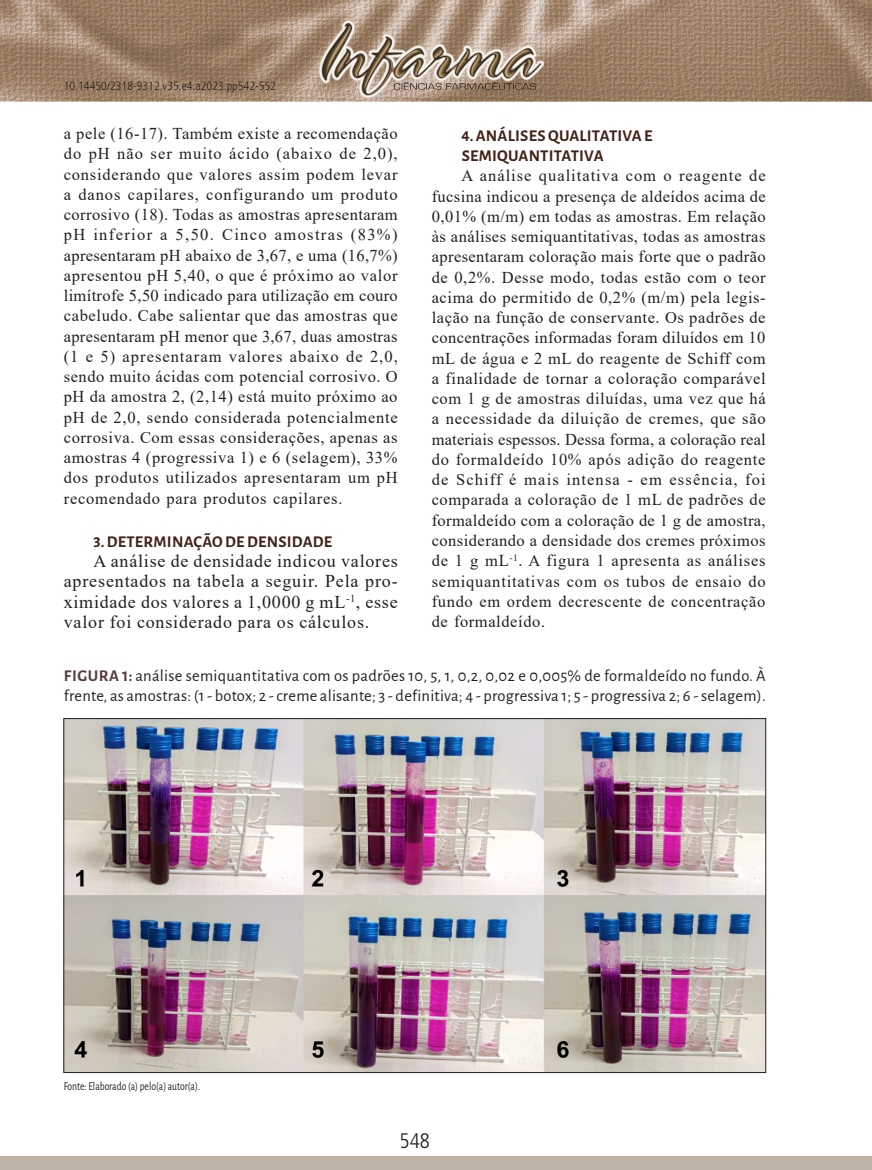
<style>
.page{position:relative;width:872px;height:1170px;background:#fff}
.page>*{position:absolute;margin:0;border:0;box-sizing:border-box;transform-origin:0 0}
.t1{font:300 condensed 21px "Frutiger LT Std";color:#231f20}
.t2{font:18px/20.2px "Times New Roman";letter-spacing:.045em;color:#231f20;text-align:justify}
.t3{font:16.5px/20.2px "Times New Roman";letter-spacing:.04em;color:#231f20;text-align:justify}
.t4{font:16.5px/20.2px "Alegreya Sans";letter-spacing:.015em;color:#231f20}
.t5{font:700 16.5px/20.2px "Alegreya Sans";letter-spacing:.015em;color:#432218}
.t6{font:300 condensed 12px "Frutiger LT Std";color:#231f20}
.t7{font:12px "Alegreya Sans";color:#231f20;scale:.8 1}
.s1{font-weight:700;color:#583f39}
</style>
<div class="page">
<img style="left:0;top:0;width:871px;height:101px">
<div style="left:0;top:1155px;width:872px;height:14px;background:#bfb3a8"></div>
<img style="left:319px;top:20px;width:225px;height:77px">
<img style="left:66px;top:720px;width:698px;height:350px">
<p class="t6" style="left:64px;top:79px;width:214px">10.14450/2318-9312.v35.e4.a2023.pp542-552</p>
<p class="t5" style="left:461px;top:124px;width:192px">4. ANÁLISES QUALITATIVA E<br>SEMIQUANTITATIVA</p>
<p class="t3" style="left:432px;top:165px;width:335px;text-indent:30px">A análise qualitativa com o reagente de fucsina indicou a presença de aldeídos acima de 0,01% (m/m) em todas as amostras. Em relação às análises semiquantitativas, todas as amostras apresentaram coloração mais forte que o padrão de 0,2%. Desse modo, todas estão com o teor acima do permitido de 0,2% (m/m) pela legis&shy;lação na função de conservante. Os padrões de concentrações informadas foram diluídos em 10 mL de água e 2 mL do reagente de Schiff com a finalidade de tornar a coloração comparável com 1 g de amostras diluídas, uma vez que há a necessidade da diluição de cremes, que são materiais espessos. Dessa forma, a coloração real do formaldeído 10% após adição do reagente de Schiff é mais intensa - em essência, foi comparada a coloração de 1 mL de padrões de formaldeído com a coloração de 1 g de amostra, considerando a densidade dos cremes próximos de 1 g mL<sup>-1</sup>. A figura 1 apresenta as análises semiquantitativas com os tubos de ensaio do fundo em ordem decrescente de concentração de formaldeído.</p>
<p class="t4" style="left:64px;top:664px;width:703px"><span class="s1">FIGURA 1:</span> análise semiquantitativa com os padrões 10, 5, 1, 0,2, 0,02 e 0,005% de formaldeído no fundo. À frente, as amostras: (1 - botox; 2 - creme alisante; 3 - definitiva; 4 - progressiva 1; 5 - progressiva 2; 6 - selagem).</p>
<p class="t3" style="left:64px;top:123px;width:335px">a pele (16-17). Também existe a recomendação do pH não ser muito ácido (abaixo de 2,0), considerando que valores assim podem levar a danos capilares, configurando um produto corrosivo (18). Todas as amostras apresentaram pH inferior a 5,50. Cinco amostras (83%) apresentaram pH abaixo de 3,67, e uma (16,7%) apresentou pH 5,40, o que é próximo ao valor limítrofe 5,50 indicado para utilização em couro cabeludo. Cabe salientar que das amostras que apresentaram pH menor que 3,67, duas amostras (1 e 5) apresentaram valores abaixo de 2,0, sendo muito ácidas com potencial corrosivo. O pH da amostra 2, (2,14) está muito próximo ao pH de 2,0, sendo considerada potencialmente corrosiva. Com essas considerações, apenas as amostras 4 (progressiva 1) e 6 (selagem), 33% dos produtos utilizados apresentaram um pH recomendado para produtos capilares.</p>
<p class="t5" style="left:94px;top:530px;width:240px">3. DETERMINAÇÃO DE DENSIDADE</p>
<p class="t2" style="left:64px;top:550px;width:335px;text-indent:30px">A análise de densidade indicou valores apresentados na tabela a seguir. Pela pro&shy;ximidade dos valores a 1,0000 g mL<sup>-1</sup>, esse valor foi considerado para os cálculos.</p>
<p class="t7" style="left:64px;top:1077px;width:172px">Fonte: Elaborado (a) pelo(a) autor(a).</p>
<p class="t1" style="left:399px;top:1128px;width:32px">548</p>
</div>
